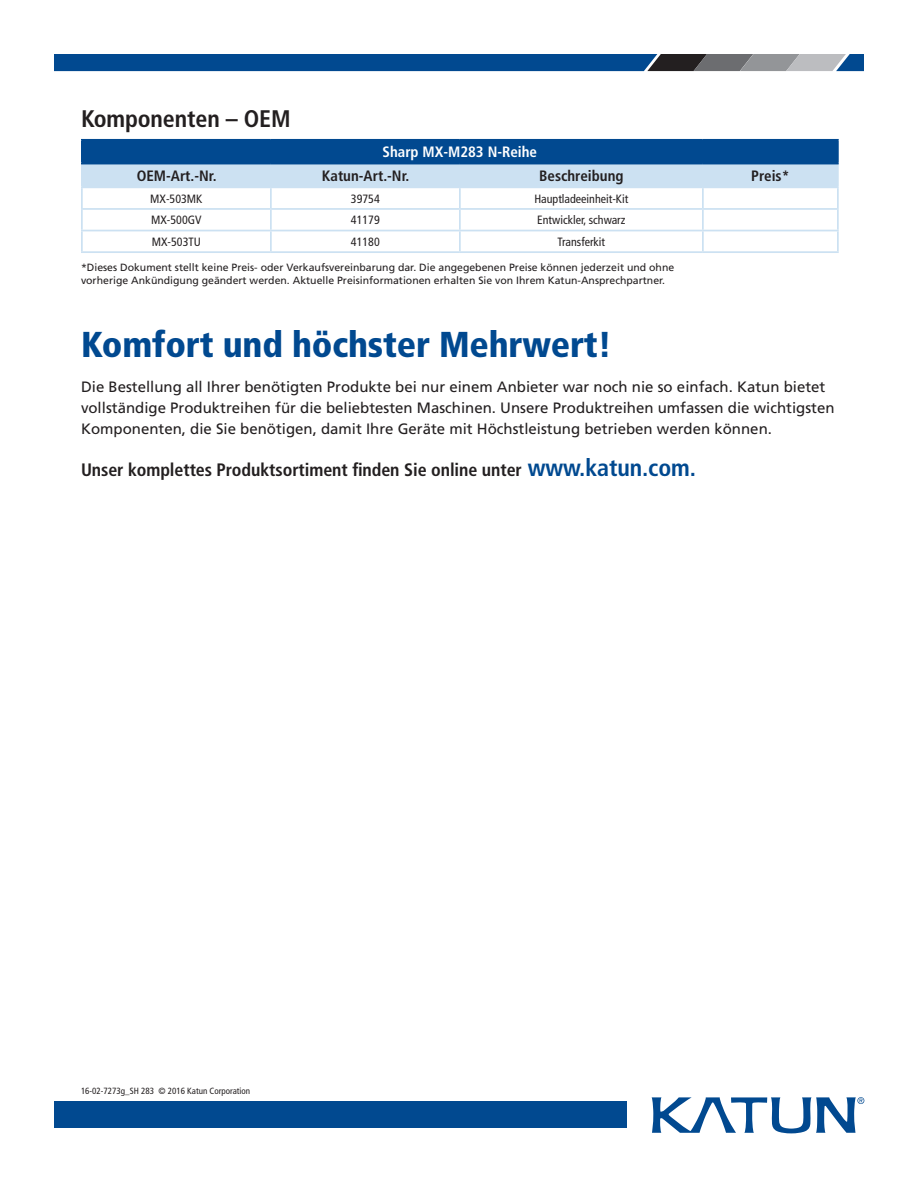
<style>
.page{position:relative;width:918px;height:1188px;background:#fff}
.page>*{position:absolute;margin:0;border:0;box-sizing:border-box;transform-origin:0 0}
.t1{font:900 condensed 36px "Frutiger";letter-spacing:-.005em;color:#014990}
.t2{font:700 condensed 24px "Frutiger";letter-spacing:-.005em;color:#231f20}
.t3{font:700 condensed 18px "Frutiger";letter-spacing:-.005em;color:#231f20}
.t4{font:15px/21px "Frutiger";color:#231f20}
.t5{font:700 condensed 15px "Frutiger";color:#231f20}
.t6{font:700 condensed 15px "Frutiger";color:#fff}
.t7{font:condensed 12px "Frutiger";color:#231f20}
.t8{font:10.5px/12.6px "Frutiger";color:#231f20}
.t9{font:condensed 9px "Frutiger";color:#231f20}
.s1{font-size:24px;color:#014990}
</style>
<div class="page">
<div style="left:82px;top:140px;width:756px;height:24px;background:#014990"></div>
<div style="left:83px;top:164px;width:754px;height:22px;background:#cce1f2"></div>
<hr style="left:81px;top:141px;width:2px;height:22px;background:#014990">
<hr style="left:837px;top:141px;width:2px;height:22px;background:#014990">
<hr style="left:81px;top:139px;width:190px;height:2px;background:#014990">
<hr style="left:271px;top:139px;width:189px;height:2px;background:#014990">
<hr style="left:460px;top:139px;width:243px;height:2px;background:#014990">
<hr style="left:703px;top:139px;width:136px;height:2px;background:#014990">
<hr style="left:81px;top:164px;width:2px;height:22px;background:#cce1f2">
<hr style="left:81px;top:186px;width:190px;height:2px;background:#cce1f2">
<hr style="left:270px;top:164px;width:2px;height:22px;background:#cce1f2">
<hr style="left:271px;top:186px;width:189px;height:2px;background:#cce1f2">
<hr style="left:459px;top:164px;width:2px;height:22px;background:#cce1f2">
<hr style="left:460px;top:186px;width:243px;height:2px;background:#cce1f2">
<hr style="left:837px;top:164px;width:2px;height:22px;background:#cce1f2">
<hr style="left:703px;top:186px;width:136px;height:2px;background:#cce1f2">
<hr style="left:81px;top:188px;width:2px;height:20px;background:#cce1f2">
<hr style="left:270px;top:188px;width:2px;height:20px;background:#cce1f2">
<hr style="left:459px;top:188px;width:2px;height:20px;background:#cce1f2">
<hr style="left:702px;top:188px;width:2px;height:20px;background:#cce1f2">
<hr style="left:837px;top:188px;width:2px;height:20px;background:#cce1f2">
<hr style="left:81px;top:210px;width:2px;height:20px;background:#cce1f2">
<hr style="left:81px;top:208px;width:190px;height:2px;background:#cce1f2">
<hr style="left:270px;top:210px;width:2px;height:20px;background:#cce1f2">
<hr style="left:271px;top:208px;width:189px;height:2px;background:#cce1f2">
<hr style="left:459px;top:210px;width:2px;height:20px;background:#cce1f2">
<hr style="left:460px;top:208px;width:243px;height:2px;background:#cce1f2">
<hr style="left:702px;top:210px;width:2px;height:20px;background:#cce1f2">
<hr style="left:837px;top:210px;width:2px;height:20px;background:#cce1f2">
<hr style="left:703px;top:208px;width:136px;height:2px;background:#cce1f2">
<hr style="left:81px;top:231px;width:2px;height:20px;background:#cce1f2">
<hr style="left:81px;top:230px;width:190px;height:1px;background:#cce1f2">
<hr style="left:81px;top:251px;width:190px;height:2px;background:#cce1f2">
<hr style="left:270px;top:231px;width:2px;height:20px;background:#cce1f2">
<hr style="left:271px;top:230px;width:189px;height:1px;background:#cce1f2">
<hr style="left:271px;top:251px;width:189px;height:2px;background:#cce1f2">
<hr style="left:459px;top:231px;width:2px;height:20px;background:#cce1f2">
<hr style="left:460px;top:230px;width:243px;height:1px;background:#cce1f2">
<hr style="left:460px;top:251px;width:243px;height:2px;background:#cce1f2">
<hr style="left:702px;top:231px;width:2px;height:20px;background:#cce1f2">
<hr style="left:837px;top:231px;width:2px;height:20px;background:#cce1f2">
<hr style="left:703px;top:230px;width:136px;height:1px;background:#cce1f2">
<hr style="left:703px;top:251px;width:136px;height:2px;background:#cce1f2">
<hr style="left:81px;top:163px;width:190px;height:1px;background:#014990">
<hr style="left:703px;top:163px;width:136px;height:1px;background:#014990">
<svg style="left:651px;top:1097px;width:213px;height:37px"></svg>
<div style="left:54px;top:1101px;width:572px;height:27px;background:#014990"></div>
<svg style="left:54px;top:54px;width:810px;height:17px;background:#1e558c"></svg>
<p class="t2" style="left:81px;top:104px;width:211px">Komponenten – OEM</p>
<p class="t6" style="left:383px;top:143px;width:156px">Sharp MX-M283 N-Reihe</p>
<p class="t5" style="left:137px;top:167px;width:81px">OEM-Art.-Nr.</p>
<p class="t5" style="left:322px;top:167px;width:89px">Katun-Art.-Nr.</p>
<p class="t5" style="left:539px;top:167px;width:86px">Beschreibung</p>
<p class="t5" style="left:751px;top:167px;width:40px">Preis*</p>
<p class="t7" style="left:150px;top:191px;width:54px">MX-503MK</p>
<p class="t7" style="left:351px;top:191px;width:30px">39754</p>
<p class="t7" style="left:534px;top:191px;width:95px">Hauptladeeinheit-Kit</p>
<p class="t7" style="left:151px;top:213px;width:52px">MX-500GV</p>
<p class="t7" style="left:351px;top:213px;width:30px">41179</p>
<p class="t7" style="left:537px;top:213px;width:90px">Entwickler, schwarz</p>
<p class="t7" style="left:152px;top:235px;width:51px">MX-503TU</p>
<p class="t7" style="left:351px;top:235px;width:30px">41180</p>
<p class="t7" style="left:558px;top:235px;width:49px">Transferkit</p>
<p class="t8" style="left:81px;top:261px;width:595px">*Dieses Dokument stellt keine Preis- oder Verkaufsvereinbarung dar. Die angegebenen Preise können jederzeit und ohne vorherige Ankündigung geändert werden. Aktuelle Preisinformationen erhalten Sie von Ihrem Katun-Ansprechpartner.</p>
<p class="t1" style="left:81px;top:323px;width:532px">Komfort und höchster Mehrwert!</p>
<p class="t4" style="left:81px;top:376px;width:755px">Die Bestellung all Ihrer benötigten Produkte bei nur einem Anbieter war noch nie so einfach. Katun bietet vollständige Produktreihen für die beliebtesten Maschinen. Unsere Produktreihen umfassen die wichtigsten<br>Komponenten, die Sie benötigen, damit Ihre Geräte mit Höchstleistung betrieben werden können.</p>
<p class="t3" style="left:81px;top:459px;width:616px">Unser komplettes Produktsortiment finden Sie online unter <span class="s1">www.katun.com.</span></p>
<p class="t9" style="left:81px;top:1086px;width:171px">16-02-7273g_SH 283 © 2016 Katun Corporation</p>
</div>
